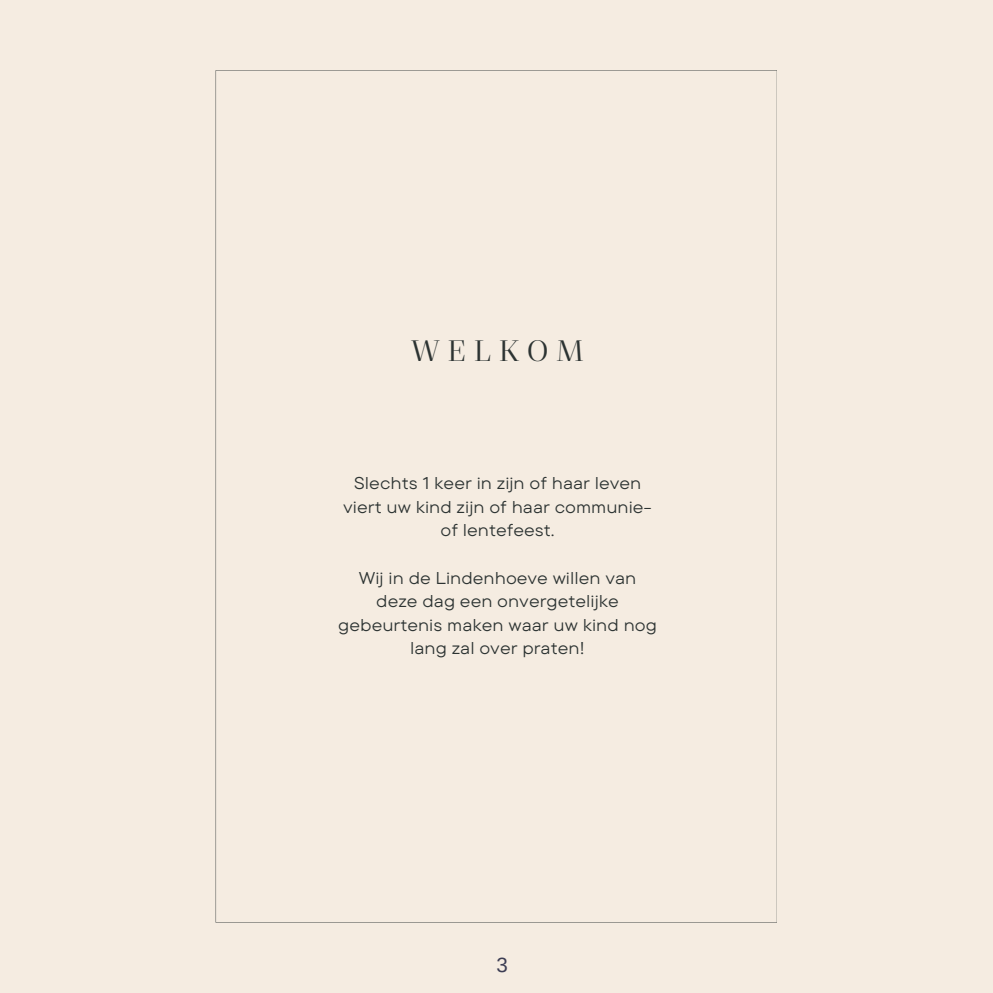
<style>
.page{position:relative;width:993px;height:993px;background:#fff}
.page>*{position:absolute;margin:0;border:0;box-sizing:border-box;transform-origin:0 0}
.t1{font:30.62px "Quinn Display";letter-spacing:.25em;color:#2c3332}
.t2{font:20.47px "Arimo";color:#3c3d53}
.t3{font:16.97px/23.6px "TT Commons Pro Exp";color:#2c3332;text-align:center}
</style>
<div class="page">
<div style="left:0;top:0;width:992px;height:992px;background:#f5ece1"></div>
<svg style="left:215px;top:70px;width:562px;height:852px"></svg>
<p class="t1" style="left:411px;top:332px;width:174px">WELKOM</p>
<p class="t3" style="left:343px;top:470px;width:310px">Slechts 1 keer in zijn of haar leven viert uw kind zijn of haar communie&shy;of lentefeest.</p>
<p class="t3" style="left:338px;top:565px;width:320px">Wij in de Lindenhoeve willen van deze dag een onvergetelijke gebeurtenis maken waar uw kind nog lang zal over praten!</p>
<p class="t2" style="left:496px;top:953px;width:13px">3</p>
</div>
